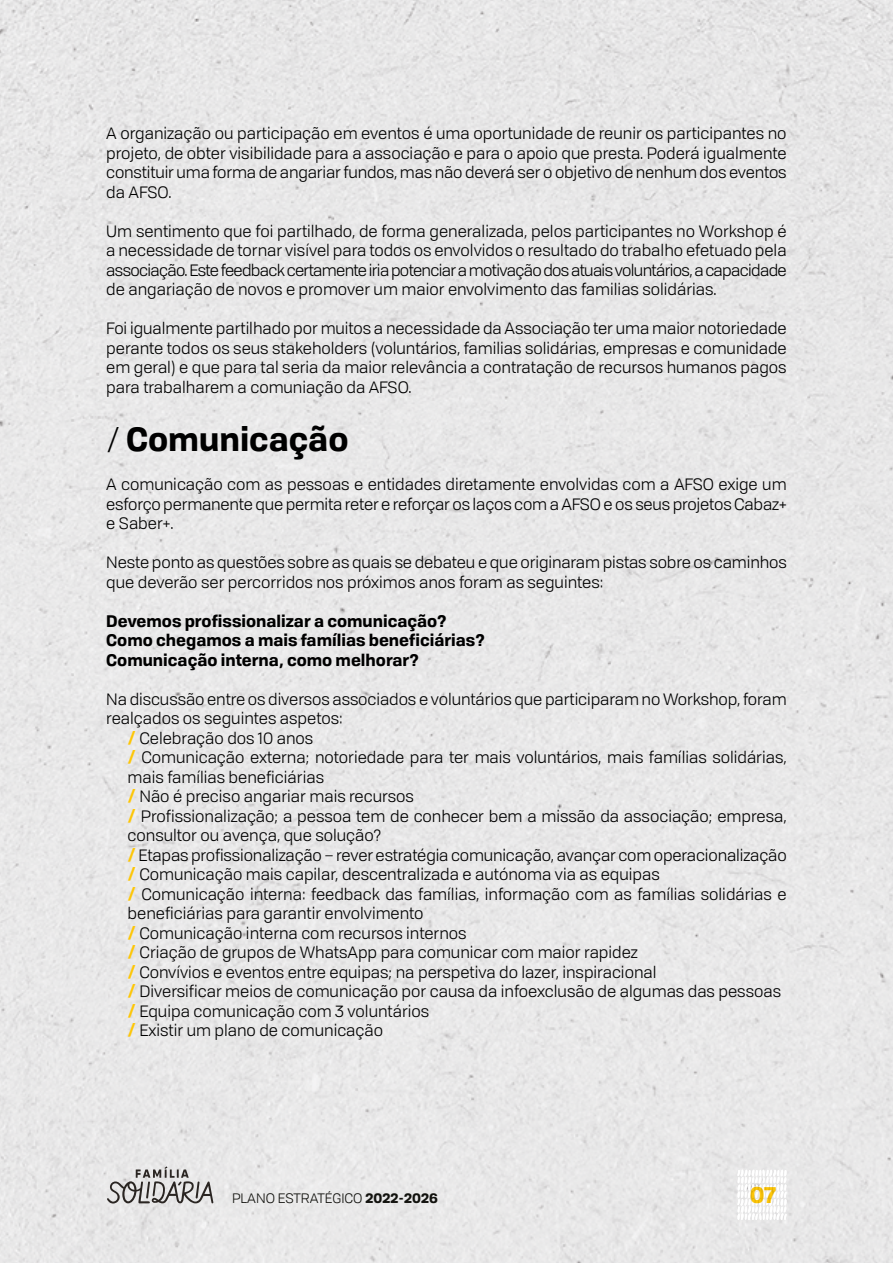
<style>
.page{position:relative;width:893px;height:1263px;background:#e8e7e8}
.page>*{position:absolute;margin:0;border:0;box-sizing:border-box;transform-origin:0 0}
.t1{font:700 32.55px "Tofino Pro Personal";color:#000}
.t2{font:700 22.5px "Tofino Pro Personal";color:#fdc608}
.t3{font:16.2px/19.5px "Tofino Pro Personal";color:#000;text-align:justify}
.t4{font:700 16.2px/19.5px "Tofino Pro Personal";color:#000}
.t5{font:13.5px "Tofino Pro Personal";color:#12120e}
.s1{font-weight:400;font-size:30px}
.s2{font-weight:700;color:#fdc608}
.s3{font-weight:700}
</style>
<div class="page">
<svg style="left:737px;top:1169px;width:50px;height:51px"></svg>
<svg style="left:107px;top:1166px;width:106px;height:38px;background:#b9b7b7"></svg>
<p class="t3" style="left:106px;top:123px;width:682px">A organização ou participação em eventos é uma oportunidade de reunir os participantes no projeto, de obter visibilidade para a associação e para o apoio que presta. Poderá igualmente constituir uma forma de angariar fundos, mas não deverá ser o objetivo de nenhum dos eventos da AFSO.</p>
<p class="t3" style="left:106px;top:220px;width:682px">Um sentimento que foi partilhado, de forma generalizada, pelos participantes no Workshop é a necessidade de tornar visível para todos os envolvidos o resultado do trabalho efetuado pela associação. Este feedback certamente iria potenciar a motivação dos atuais voluntários, a capacidade de angariação de novos e promover um maior envolvimento das familias solidárias.</p>
<p class="t3" style="left:106px;top:318px;width:682px">Foi igualmente partilhado por muitos a necessidade da Associação ter uma maior notoriedade perante todos os seus stakeholders (voluntários, familias solidárias, empresas e comunidade em geral) e que para tal seria da maior relevância a contratação de recursos humanos pagos para trabalharem a comuniação da AFSO.</p>
<h1 class="t1" style="left:106px;top:413px;width:244px"><span class="s1">/</span> Comunicação</h1>
<p class="t3" style="left:106px;top:474px;width:682px">A comunicação com as pessoas e entidades diretamente envolvidas com a AFSO exige um esforço permanente que permita reter e reforçar os laços com a AFSO e os seus projetos Cabaz+ e Saber+.</p>
<p class="t3" style="left:106px;top:552px;width:682px">Neste ponto as questões sobre as quais se debateu e que originaram pistas sobre os caminhos que deverão ser percorridos nos próximos anos foram as seguintes:</p>
<p class="t4" style="left:106px;top:610px;width:380px">Devemos profissionalizar a comunicação?<br>Como chegamos a mais famílias beneficiárias?<br>Comunicação interna, como melhorar?</p>
<p class="t3" style="left:106px;top:688px;width:682px">Na discussão entre os diversos associados e voluntários que participaram no Workshop, foram</p>
<p class="t3" style="left:106px;top:707px;width:238px">realçados os seguintes aspetos:</p>
<p class="t3" style="left:128px;top:727px;width:187px"><span class="s2">/</span> Celebração dos 10 anos</p>
<p class="t3" style="left:128px;top:746px;width:661px"><span class="s2">/</span> Comunicação externa; notoriedade para ter mais voluntários, mais famílias solidárias,</p>
<p class="t3" style="left:128px;top:766px;width:198px">mais famílias beneficiárias</p>
<p class="t3" style="left:128px;top:785px;width:288px"><span class="s2">/</span> Não é preciso angariar mais recursos</p>
<p class="t3" style="left:128px;top:805px;width:661px"><span class="s2">/</span> Profissionalização; a pessoa tem de conhecer bem a missão da associação; empresa,</p>
<p class="t3" style="left:128px;top:824px;width:256px">consultor ou avença, que solução?</p>
<p class="t3" style="left:128px;top:844px;width:661px"><span class="s2">/</span> Etapas profissionalização – rever estratégia comunicação, avançar com operacionalização</p>
<p class="t3" style="left:128px;top:863px;width:534px"><span class="s2">/</span> Comunicação mais capilar, descentralizada e autónoma via as equipas</p>
<p class="t3" style="left:128px;top:883px;width:661px"><span class="s2">/</span> Comunicação interna: feedback das famílias, informação com as famílias solidárias e</p>
<p class="t3" style="left:128px;top:902px;width:298px">beneficiárias para garantir envolvimento</p>
<p class="t3" style="left:128px;top:922px;width:340px"><span class="s2">/</span> Comunicação interna com recursos internos</p>
<p class="t3" style="left:128px;top:941px;width:512px"><span class="s2">/</span> Criação de grupos de WhatsApp para comunicar com maior rapidez</p>
<p class="t3" style="left:128px;top:961px;width:530px"><span class="s2">/</span> Convívios e eventos entre equipas; na perspetiva do lazer, inspiracional</p>
<p class="t3" style="left:128px;top:980px;width:655px"><span class="s2">/</span> Diversificar meios de comunicação por causa da infoexclusão de algumas das pessoas</p>
<p class="t3" style="left:128px;top:1000px;width:303px"><span class="s2">/</span> Equipa comunicação com 3 voluntários</p>
<p class="t3" style="left:128px;top:1019px;width:257px"><span class="s2">/</span> Existir um plano de comunicação</p>
<p class="t5" style="left:232px;top:1189px;width:208px">PLANO ESTRATÉGICO <span class="s3">2022-2026</span></p>
<h2 class="t2" style="left:749px;top:1176px;width:28px">07</h2>
</div>
